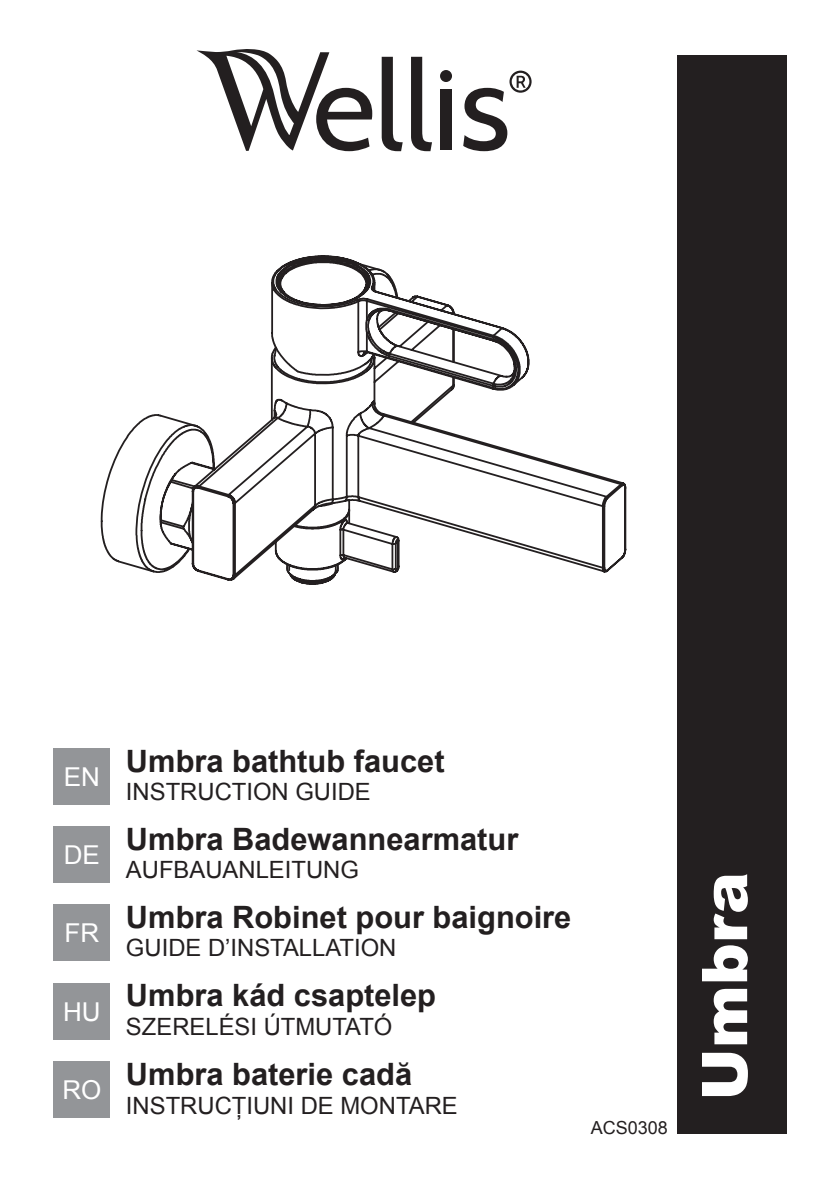
<style>
.page{position:relative;width:840px;height:1191px;background:#fff}
.page>*{position:absolute;margin:0;border:0;box-sizing:border-box;transform-origin:0 0}
.t1{font:900 63px "Arial";color:#fff}
.t2{font:700 30.8px "Arial";color:#231f20}
.t3{font:26px "Arial";color:#fff}
.t4{font:23.8px "Arial";color:#231f20}
.t5{font:18px "Arial";color:#231f20}
</style>
<div class="page">
<div style="left:677px;top:55px;width:109px;height:1078px;background:#231f20"></div>
<div style="left:53px;top:748px;width:57px;height:57px;background:#939598"></div>
<div style="left:53px;top:826px;width:57px;height:57px;background:#939598"></div>
<div style="left:53px;top:904px;width:57px;height:56px;background:#939598"></div>
<div style="left:53px;top:982px;width:57px;height:57px;background:#939598"></div>
<div style="left:53px;top:1061px;width:57px;height:57px;background:#939598"></div>
<div style="left:440px;top:70px;width:12px;height:12px;background:#231f20;border-radius:50%"></div>
<svg style="left:381px;top:57px;width:21px;height:94px"></svg>
<svg style="left:411px;top:57px;width:21px;height:94px"></svg>
<div style="left:440px;top:89px;width:11px;height:61px;background:#231f20"></div>
<svg style="left:463px;top:71px;width:68px;height:80px"></svg>
<svg style="left:196px;top:49px;width:176px;height:102px"></svg>
<svg style="left:100px;top:255px;width:258px;height:330px"></svg>
<svg style="left:116px;top:262px;width:511px;height:320px"></svg>
<p class="t3" style="left:64px;top:760px;width:38px">EN</p>
<p class="t3" style="left:64px;top:838px;width:38px">DE</p>
<p class="t3" style="left:64px;top:915px;width:36px">FR</p>
<p class="t3" style="left:63px;top:994px;width:39px">HU</p>
<p class="t3" style="left:62px;top:1073px;width:40px">RO</p>
<p class="t2" style="left:126px;top:740px;width:320px">Umbra bathtub faucet</p>
<p class="t4" style="left:126px;top:776px;width:246px">INSTRUCTION GUIDE</p>
<p class="t2" style="left:126px;top:818px;width:393px">Umbra Badewannearmatur</p>
<p class="t4" style="left:126px;top:854px;width:234px">AUFBAUANLEITUNG</p>
<p class="t2" style="left:126px;top:896px;width:446px">Umbra Robinet pour baignoire</p>
<p class="t4" style="left:126px;top:932px;width:272px">GUIDE D’INSTALLATION</p>
<p class="t2" style="left:126px;top:975px;width:311px">Umbra kád csaptelep</p>
<p class="t4" style="left:126px;top:1011px;width:268px">SZERELÉSI ÚTMUTATÓ</p>
<p class="t2" style="left:126px;top:1053px;width:287px">Umbra baterie cadă</p>
<p class="t4" style="left:126px;top:1089px;width:333px">INSTRUCȚIUNI DE MONTARE</p>
<p class="t5" style="left:590px;top:1116px;width:79px">ACS0308</p>
<h1 class="t1" style="left:678px;top:1100px;width:230px;rotate:-90deg">Umbra</h1>
</div>
